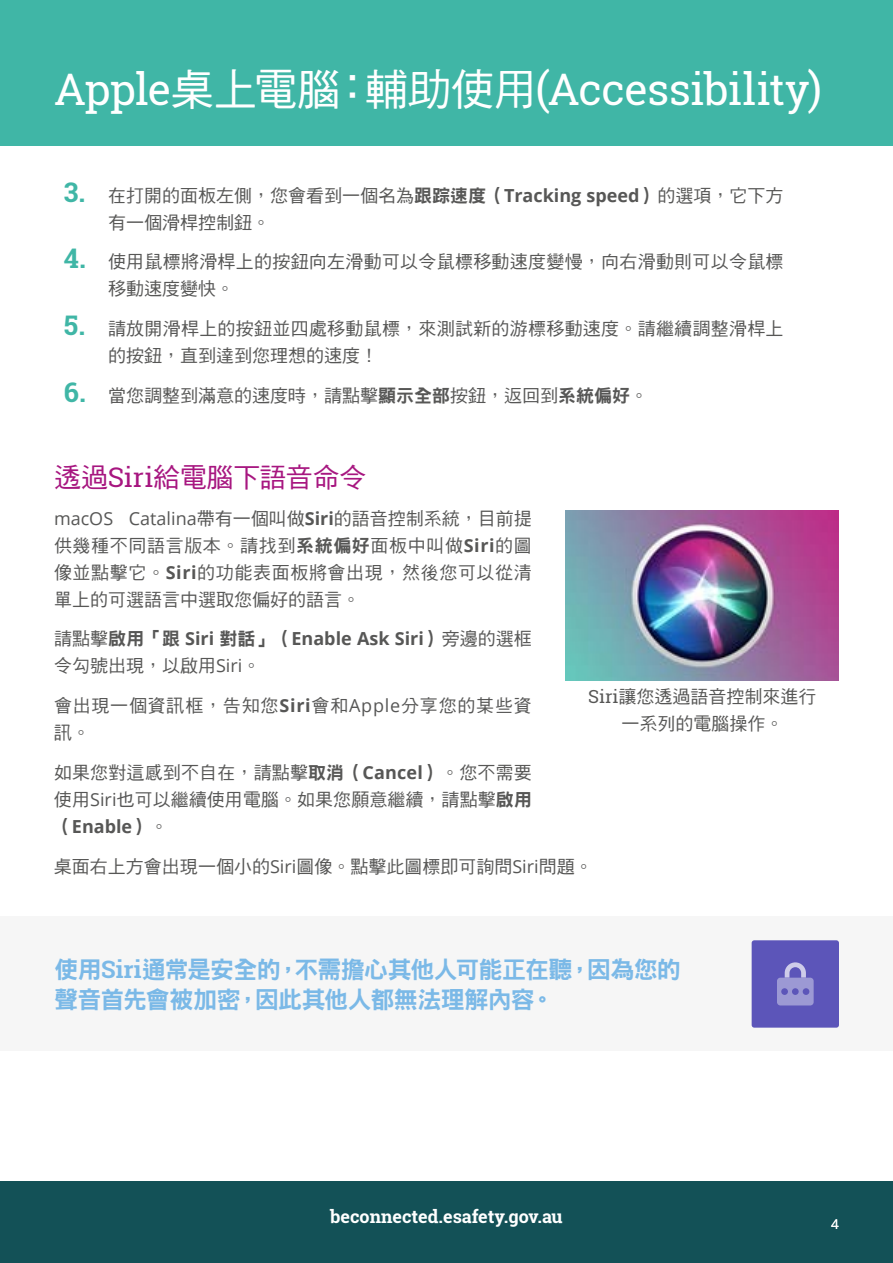
<style>
.page{position:relative;width:893px;height:1263px;background:#fff}
.page>*{position:absolute;margin:0;border:0;box-sizing:border-box;transform-origin:0 0}
.t1{font:43.5px "Roboto Slab";letter-spacing:-.015em;color:#fff}
.t2{font:27px "DF Hei Std W5";letter-spacing:-.01em;color:#a71680}
.t3{font:24px/30px "DF Hei Std W9";letter-spacing:-.03em;color:#7bb9e7}
.t4{font:18px/27px "DF Hei Std W5";letter-spacing:.005em;color:#575756}
.t5{font:700 18px "Open Sans";color:#575756}
.t6{font:18px/27px "DF Hei Std W5";letter-spacing:.045em;color:#575756}
.t7{font:700 18px "Roboto Slab";color:#fff}
.t8{font:13.5px "Open Sans";color:#fff}
.s1{font-family:"DF Hei Std W5"}
.s2{font-family:"Roboto Slab";font-weight:700;font-size:27px;color:#40b6a6}
.s3{font-family:"DF Hei Std W9"}
.s4{font-family:"Open Sans";font-weight:700}
.s5{font-family:"Roboto Slab"}
.s6{font-family:"Open Sans"}
.s7{font-family:"DF Hei Std W5";font-weight:400}
.s8{font-family:"DF Hei Std W9";font-weight:400}
.s9{font-family:"Roboto Slab";font-weight:700}
</style>
<div class="page">
<div style="left:0;top:1181px;width:893px;height:82px;background:#135157"></div>
<div style="left:0;top:0;width:893px;height:145px;background:#40b6a6"></div>
<img style="left:566px;top:510px;width:273px;height:170px">
<div style="left:0;top:916px;width:893px;height:135px;background:#f6f6f6"></div>
<div style="left:752px;top:940px;width:87px;height:88px;background:#5c55b9;border-radius:3px"></div>
<svg style="left:785px;top:962px;width:21px;height:16px"></svg>
<div style="left:777px;top:978px;width:37px;height:27px;background:#9c99d4;border-radius:3px"></div>
<div style="left:792px;top:988px;width:7px;height:7px;background:#5c55b9;border-radius:50%"></div>
<div style="left:803px;top:988px;width:6px;height:7px;background:#5c55b9;border-radius:50%"></div>
<div style="left:781px;top:988px;width:7px;height:7px;background:#5c55b9;border-radius:50%"></div>
<h1 class="t1" style="left:54px;top:59px;width:769px">Apple<span class="s1">桌上電腦：輔助使用</span>(Accessibility)</h1>
<p class="t4" style="left:108px;top:181px;width:677px;text-indent:-44px"><span class="s2">3.</span> 在打開的面板左側，您會看到一個名為<span class="s3">跟踪速度（</span><span class="s4">Tracking speed</span><span class="s3">）</span>的選項，它下方有一個滑桿控制鈕。</p>
<p class="t4" style="left:108px;top:248px;width:677px;text-indent:-44px"><span class="s2">4.</span> 使用鼠標將滑桿上的按鈕向左滑動可以令鼠標移動速度變慢，向右滑動則可以令鼠標移動速度變快。</p>
<p class="t4" style="left:108px;top:315px;width:677px;text-indent:-44px"><span class="s2">5.</span> 請放開滑桿上的按鈕並四處移動鼠標，來測試新的游標移動速度。請繼續調整滑桿上的按鈕，直到達到您理想的速度！</p>
<p class="t4" style="left:64px;top:381px;width:586px"><span class="s2">6.</span> 當您調整到滿意的速度時，請點擊<span class="s3">顯示全部</span>按鈕，返回到<span class="s3">系統偏好</span>。</p>
<h2 class="t2" style="left:54px;top:463px;width:314px">透過<span class="s5">Siri</span>給電腦下語音命令</h2>
<p class="t4" style="left:54px;top:504px;width:479px;text-align:justify"><span class="s6">macOS Catalina</span>帶有一個叫做<span class="s4">Siri</span>的語音控制系統，目前提供幾種不同語言版本。請找到<span class="s3">系統偏好</span>面板中叫做<span class="s4">Siri</span>的圖像並點擊它。<span class="s4">Siri</span>的功能表面板將會出現，然後您可以從清單上的可選語言中選取您偏好的語言。</p>
<p class="t5" style="left:54px;top:626px;width:479px"><span class="s7">請點擊</span><span class="s8">啟用「跟</span> Siri <span class="s8">對話」（</span>Enable Ask Siri<span class="s8">）</span><span class="s7">旁邊的選框</span></p>
<p class="t4" style="left:54px;top:652px;width:208px">令勾號出現，以啟用<span class="s6">Siri</span>。</p>
<p class="t6" style="left:54px;top:692px;width:479px">會出現一個資訊框，告知您<span class="s4">Siri</span>會和<span class="s6">Apple</span>分享您的某些資訊。</p>
<p class="t4" style="left:54px;top:759px;width:479px">如果您對這感到不自在，請點擊<span class="s3">取消（</span><span class="s4">Cancel</span><span class="s3">）</span>。您不需要使用<span class="s6">Siri</span>也可以繼續使用電腦。如果您願意繼續，請點擊<span class="s3">啟用</span></p>
<p class="t5" style="left:54px;top:814px;width:116px"><span class="s8">（</span>Enable<span class="s8">）</span><span class="s7">。</span></p>
<p class="t4" style="left:54px;top:852px;width:540px">桌面右上方會出現一個小的<span class="s6">Siri</span>圖像。點擊此圖標即可詢問<span class="s6">Siri</span>問題。</p>
<p class="t4" style="left:588px;top:682px;width:230px;text-align:center"><span class="s5">Siri</span>讓您透過語音控制來進行一系列的電腦操作。</p>
<h3 class="t3" style="left:54px;top:953px;width:629px">使用<span class="s9">Siri</span>通常是安全的，不需擔心其他人可能正在聽，因為您的聲音首先會被加密，因此其他人都無法理解內容。</h3>
<p class="t7" style="left:330px;top:1204px;width:234px">beconnected.esafety.gov.au</p>
<p class="t8" style="left:831px;top:1214px;width:9px">4</p>
</div>
